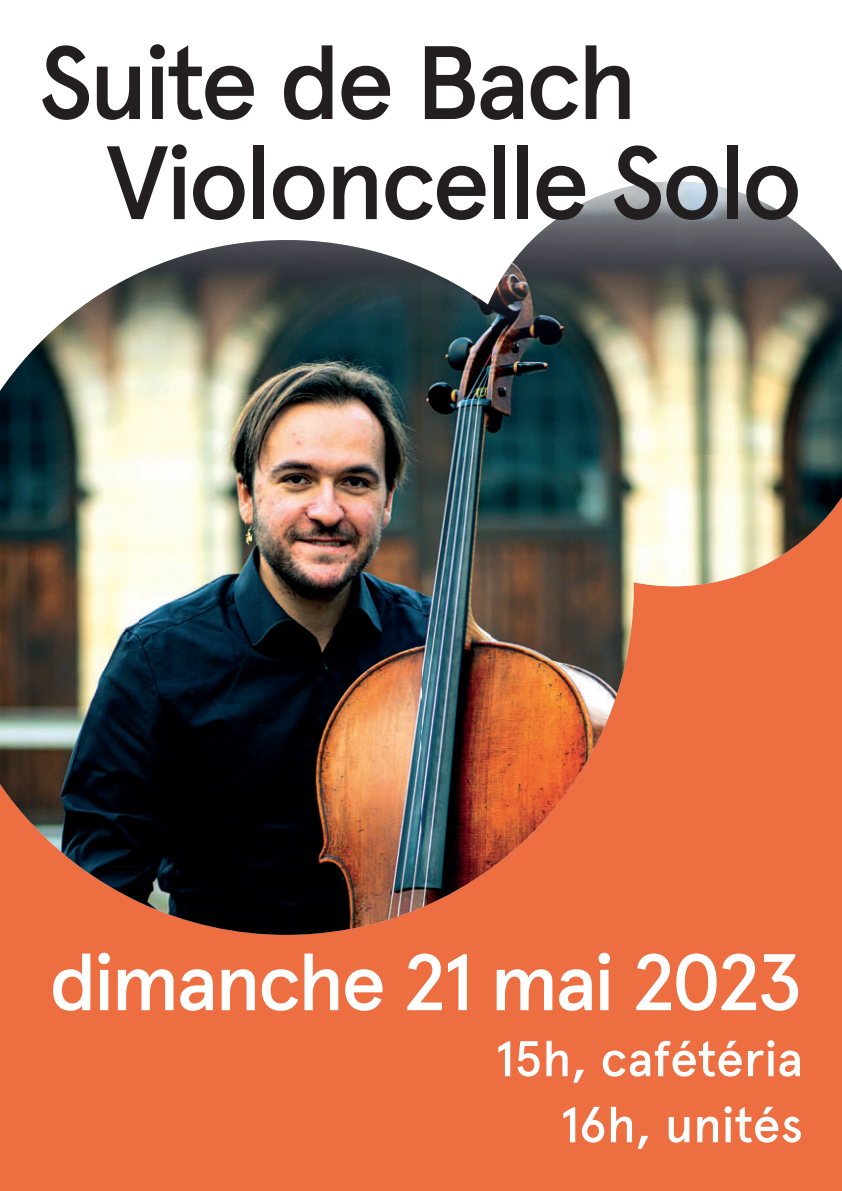
<style>
.page{position:relative;width:842px;height:1191px;background:#fff}
.page>*{position:absolute;margin:0;border:0;box-sizing:border-box;transform-origin:0 0}
.t1{font:500 104px/100px "Apercu";letter-spacing:-.05em;color:#231f20}
.t2{font:500 80px "Apercu";letter-spacing:-.045em;color:#fff}
.t3{font:500 50px/66px "Apercu Pro";letter-spacing:-.01em;color:#fff;text-align:right}
</style>
<div class="page">
<div style="left:0;top:465px;width:842px;height:726px;background:#ed6e41"></div>
<img style="left:140px;top:240px;width:281px;height:695px">
<img style="left:491px;top:181px;width:281px;height:274px">
<img style="left:772px;top:207px;width:70px;height:354px">
<img style="left:0;top:272px;width:140px;height:526px">
<img style="left:421px;top:267px;width:70px;height:641px">
<img style="left:491px;top:455px;width:211px;height:206px">
<img style="left:702px;top:455px;width:70px;height:129px">
<img style="left:491px;top:661px;width:135px;height:206px">
<img style="left:10px;top:798px;width:130px;height:68px">
<img style="left:79px;top:866px;width:61px;height:36px">
<p class="t1" style="left:106px;top:33px;width:698px;text-indent:-68px">Suite de Bach<br>Violoncelle Solo</p>
<p class="t2" style="left:49px;top:935px;width:755px">dimanche 21 mai 2023</p>
<p class="t3" style="left:495px;top:1028px;width:310px">15h, cafétéria<br>16h, unités</p>
</div>
